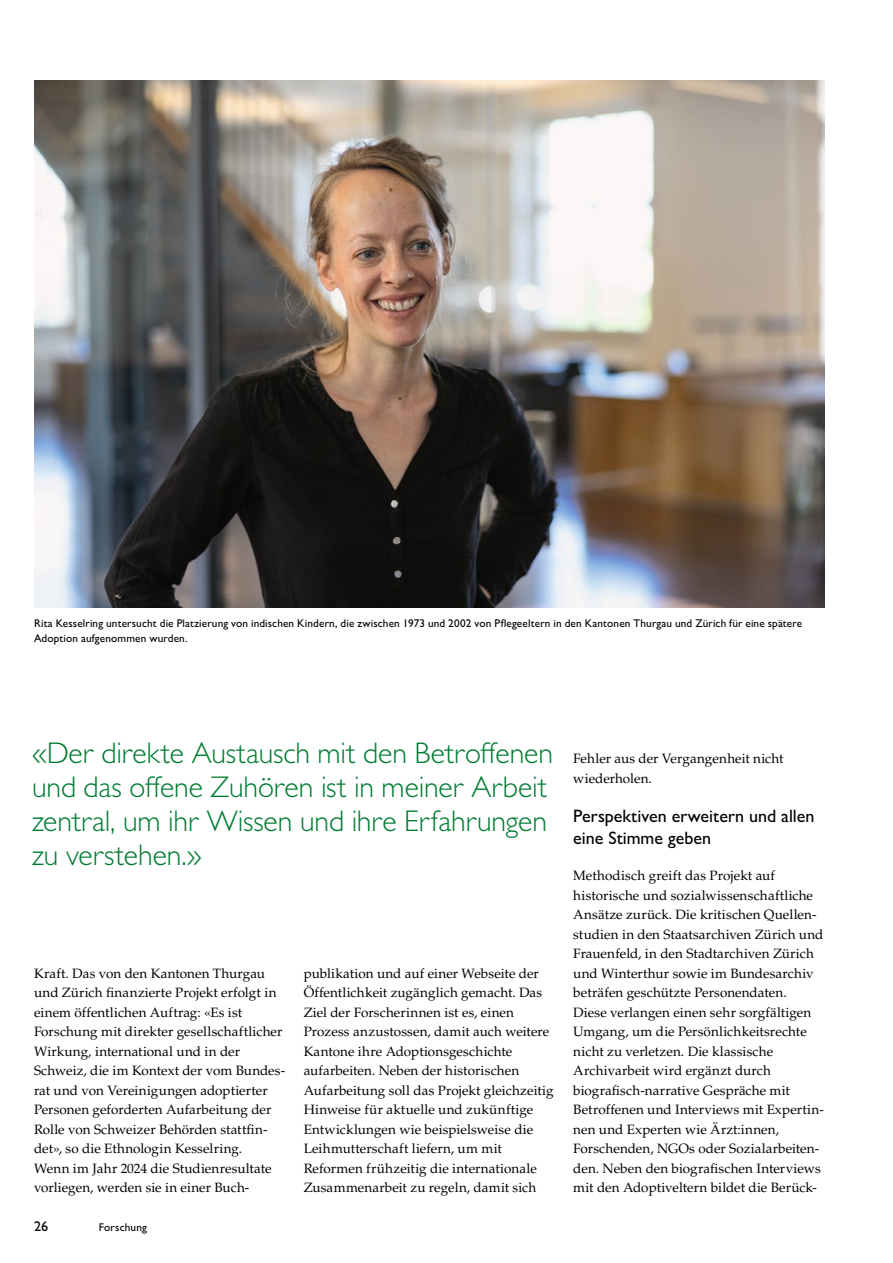
<style>
.page{position:relative;width:893px;height:1263px;background:#fff}
.page>*{position:absolute;margin:0;border:0;box-sizing:border-box;transform-origin:0 0}
.t1{font:300 30px/33.8px "Gill Sans MT Pro";letter-spacing:-.005em;color:#007c32}
.t2{font:500 18px/21.8px "Gill Sans MT Pro";color:#000}
.t3{font:500 14.25px "Gill Sans MT Pro";color:#000}
.t4{font:13.5px/19.5px "Palatino LT Std";letter-spacing:.005em;color:#000}
.t5{font:500 11.25px/15px "Gill Sans MT Pro";letter-spacing:.015em;color:#000}
</style>
<div class="page">
<img style="left:34px;top:81px;width:791px;height:526px">
<p class="t5" style="left:34px;top:615px;width:770px">Rita Kesselring untersucht die Platzierung von indischen Kindern, die zwischen 1973 und 2002 von Pflegeeltern in den Kantonen Thurgau und Zürich für eine spätere<br>Adoption aufgenommen wurden.</p>
<h1 class="t1" style="left:32px;top:736px;width:523px">«Der direkte Austausch mit den Betroffenen und das offene Zuhören ist in meiner Arbeit zentral, um ihr Wissen und ihre Erfahrungen zu verstehen.»</h1>
<p class="t4" style="left:34px;top:964px;width:253px">Kraft. Das von den Kantonen Thurgau und Zürich finanzierte Projekt erfolgt in einem öffentlichen Auftrag: «Es ist Forschung mit direkter gesellschaftlicher Wirkung, international und in der Schweiz, die im Kontext der vom Bundes&shy;rat und von Vereinigungen adoptierter Personen geforderten Aufarbeitung der Rolle von Schweizer Behörden stattfin&shy;det», so die Ethnologin Kesselring.<br>Wenn im Jahr 2024 die Studienresultate vorliegen, werden sie in einer Buch-</p>
<p class="t4" style="left:304px;top:964px;width:251px">publikation und auf einer Webseite der Öffentlichkeit zugänglich gemacht. Das Ziel der Forscherinnen ist es, einen Prozess anzustossen, damit auch weitere Kantone ihre Adoptionsgeschichte aufarbeiten. Neben der historischen Aufarbeitung soll das Projekt gleichzeitig Hinweise für aktuelle und zukünftige Entwicklungen wie beispielsweise die Leihmutterschaft liefern, um mit Reformen frühzeitig die internationale Zusammenarbeit zu regeln, damit sich</p>
<p class="t3" style="left:34px;top:1218px;width:16px">26</p>
<p class="t5" style="left:99px;top:1220px;width:50px">Forschung</p>
<p class="t4" style="left:573px;top:749px;width:212px">Fehler aus der Vergangenheit nicht wiederholen.</p>
<h2 class="t2" style="left:573px;top:805px;width:243px">Perspektiven erweitern und allen eine Stimme geben</h2>
<p class="t4" style="left:573px;top:866px;width:252px">Methodisch greift das Projekt auf historische und sozialwissenschaftliche Ansätze zurück. Die kritischen Quellen&shy;studien in den Staatsarchiven Zürich und Frauenfeld, in den Stadtarchiven Zürich und Winterthur sowie im Bundesarchiv beträfen geschützte Personendaten.<br>Diese verlangen einen sehr sorgfältigen Umgang, um die Persönlichkeitsrechte nicht zu verletzen. Die klassische Archivarbeit wird ergänzt durch biografisch-narrative Gespräche mit Betroffenen und Interviews mit Expertin&shy;nen und Experten wie Ärzt:innen, Forschenden, NGOs oder Sozialarbeiten&shy;den. Neben den biografischen Interviews mit den Adoptiveltern bildet die Berück-</p>
</div>
